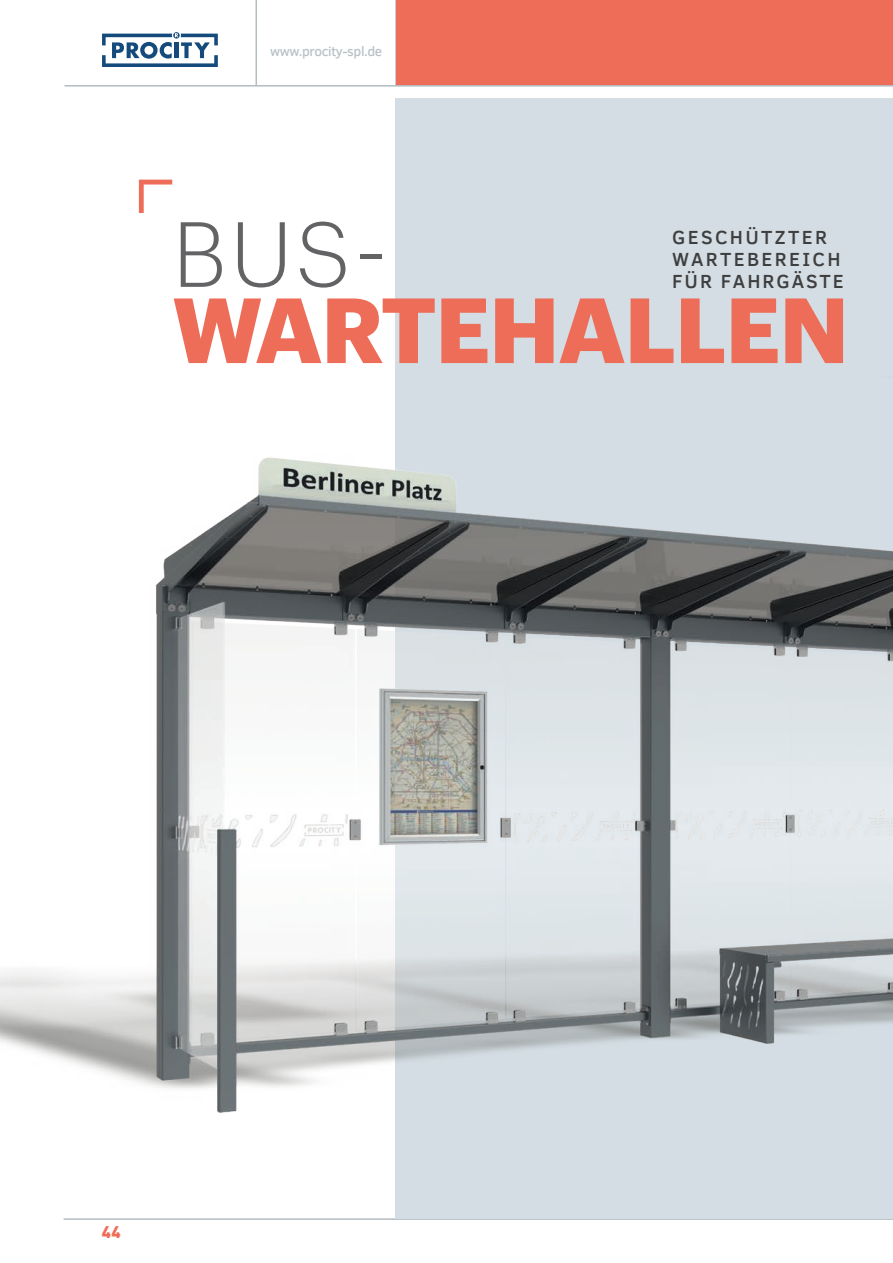
<style>
.page{position:relative;width:893px;height:1263px;background:#fff}
.page>*{position:absolute;margin:0;border:0;box-sizing:border-box;transform-origin:0 0}
.t1{font:700 90.3px "Graphik";letter-spacing:-.015em;color:#ee6d58}
.t2{font:300 90.3px "Graphik";color:#636366}
.t3{font:500 19.5px/22.2px "Clear Sans";letter-spacing:.12em;color:#3e3e3f}
.t4{font:900 16.5px "DIN Pro";color:#ee6d58}
.t5{font:500 13.5px "Clear Sans";letter-spacing:-.03em;color:#bac1c6}
</style>
<div class="page">
<svg style="left:102px;top:32px;width:116px;height:35px"></svg>
<hr style="left:255px;top:0;width:2px;height:86px;background:#b3bcc1">
<hr style="left:395px;top:0;width:2px;height:86px;background:#b3bcc1">
<div style="left:396px;top:0;width:497px;height:85px;background:#ee6d58"></div>
<hr style="left:65px;top:85px;width:828px;height:2px;background:#b3bcc1">
<hr style="left:64px;top:1218px;width:829px;height:2px;background:#b3bcc1">
<div style="left:395px;top:98px;width:498px;height:1120px;background:#d3dde3"></div>
<svg style="left:139px;top:180px;width:33px;height:33px"></svg>
<img style="left:0;top:457px;width:893px;height:656px">
<p class="t5" style="left:270px;top:42px;width:114px">www.procity-spl.de</p>
<h1 class="t2" style="left:172px;top:188px;width:216px">BUS-</h1>
<h1 class="t1" style="left:172px;top:260px;width:678px">WARTEHALLEN</h1>
<p class="t3" style="left:672px;top:225px;width:173px">GESCHÜTZTER<br>WARTEBEREICH<br>FÜR FAHRGÄSTE</p>
<p class="t4" style="left:102px;top:1221px;width:21px">44</p>
</div>
